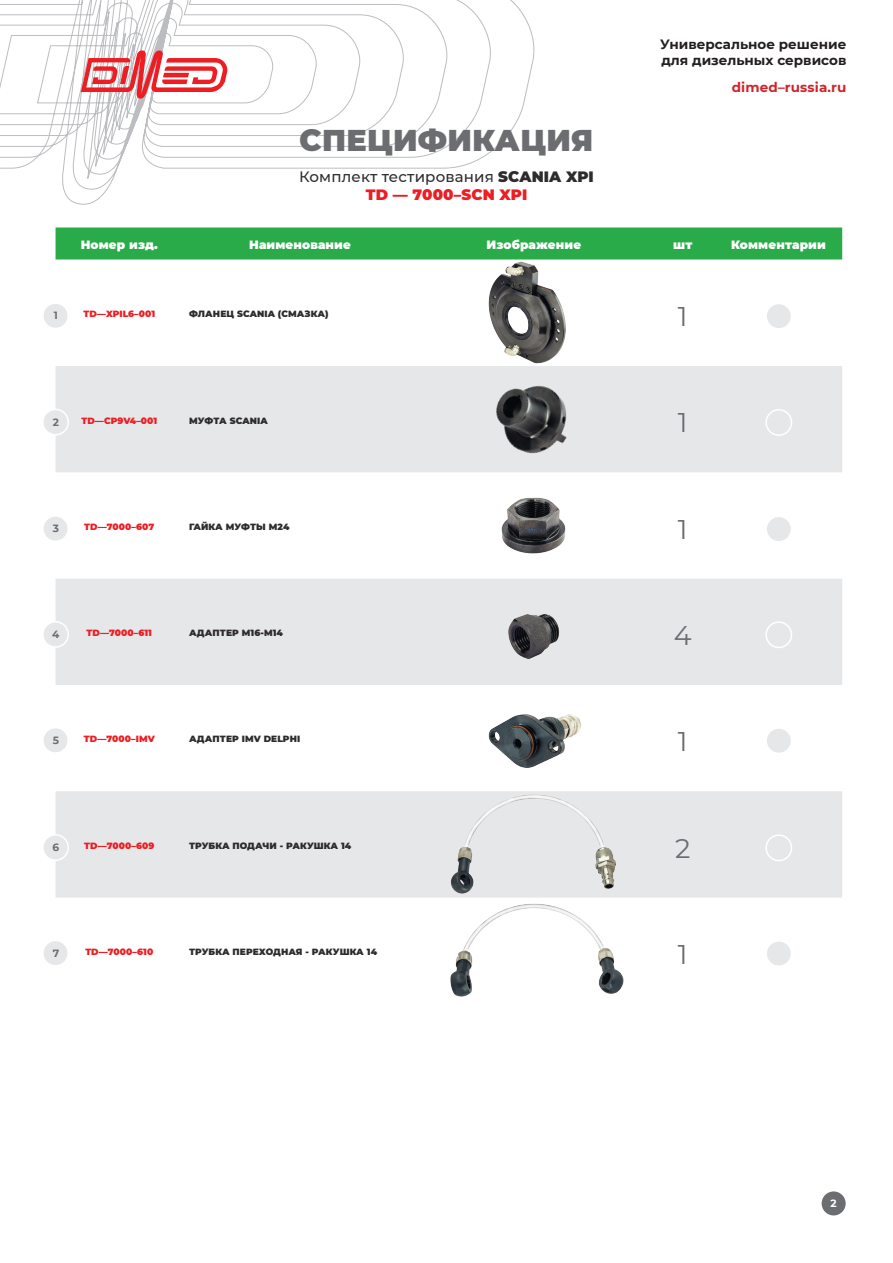
<style>
.page{position:relative;width:893px;height:1263px;background:#fff}
.page>*{position:absolute;margin:0;border:0;box-sizing:border-box;transform-origin:0 0}
.t1{font:900 30px "Montserrat";letter-spacing:.01em;color:#6c6d70}
.t2{font:27px "Montserrat";color:#6c6d70}
.t3{font:500 15px/18px "Montserrat";letter-spacing:.01em;color:#2e2b2c;text-align:center}
.t4{font:700 13.5px/16.2px "Montserrat";color:#231f20}
.t5{font:700 13.5px "Montserrat";letter-spacing:.01em;color:#d1232a}
.t6{font:900 12px "Montserrat";letter-spacing:.01em;color:#fff}
.t7{font:700 10.5px "Montserrat";color:#6c6d70}
.t8{font:700 10.5px "Montserrat";color:#fff}
.t9{font:900 9px "Montserrat";letter-spacing:.01em;color:#2e2b2c}
.t10{font:900 9px "Montserrat";letter-spacing:.01em;color:#ee1d23}
.s1{font-weight:900}
.s2{font-weight:900;color:#ee1d23}
</style>
<div class="page">
<svg style="left:0;top:0;width:535px;height:204px"></svg>
<svg style="left:81px;top:50px;width:147px;height:49px"></svg>
<div style="left:56px;top:227px;width:786px;height:33px;background:#29ab4a"></div>
<svg style="left:56px;top:366px;width:786px;height:531px;fill:#e6e7e9"></svg>
<div style="left:43px;top:303px;width:25px;height:25px;background:#e6e7e9;border-radius:50%"></div>
<div style="left:42px;top:302px;width:27px;height:27px;border:2px solid #fff;border-radius:50%"></div>
<div style="left:43px;top:409px;width:25px;height:26px;background:#e6e7e9;border-radius:50%"></div>
<div style="left:42px;top:409px;width:27px;height:26px;border:2px solid #fff;border-radius:50%"></div>
<div style="left:43px;top:516px;width:25px;height:25px;background:#e6e7e9;border-radius:50%"></div>
<div style="left:42px;top:515px;width:27px;height:27px;border:2px solid #fff;border-radius:50%"></div>
<div style="left:43px;top:622px;width:25px;height:25px;background:#e6e7e9;border-radius:50%"></div>
<div style="left:42px;top:621px;width:27px;height:27px;border:2px solid #fff;border-radius:50%"></div>
<div style="left:43px;top:728px;width:25px;height:25px;background:#e6e7e9;border-radius:50%"></div>
<div style="left:42px;top:727px;width:27px;height:27px;border:2px solid #fff;border-radius:50%"></div>
<div style="left:43px;top:835px;width:25px;height:25px;background:#e6e7e9;border-radius:50%"></div>
<div style="left:42px;top:834px;width:27px;height:27px;border:2px solid #fff;border-radius:50%"></div>
<div style="left:43px;top:940px;width:25px;height:26px;background:#e6e7e9;border-radius:50%"></div>
<div style="left:42px;top:940px;width:27px;height:26px;border:2px solid #fff;border-radius:50%"></div>
<div style="left:766px;top:410px;width:25px;height:25px;background:#e6e7e9;border-radius:50%"></div>
<div style="left:765px;top:409px;width:27px;height:27px;border:2px solid #fff;border-radius:50%"></div>
<div style="left:766px;top:303px;width:25px;height:26px;background:#e6e7e9;border-radius:50%"></div>
<div style="left:765px;top:303px;width:27px;height:27px;border:2px solid #fff;border-radius:50%"></div>
<div style="left:766px;top:516px;width:25px;height:26px;background:#e6e7e9;border-radius:50%"></div>
<div style="left:765px;top:516px;width:27px;height:26px;border:2px solid #fff;border-radius:50%"></div>
<div style="left:766px;top:728px;width:25px;height:25px;background:#e6e7e9;border-radius:50%"></div>
<div style="left:765px;top:727px;width:27px;height:27px;border:2px solid #fff;border-radius:50%"></div>
<div style="left:766px;top:941px;width:25px;height:25px;background:#e6e7e9;border-radius:50%"></div>
<div style="left:765px;top:940px;width:27px;height:27px;border:2px solid #fff;border-radius:50%"></div>
<div style="left:766px;top:622px;width:25px;height:25px;background:#e6e7e9;border-radius:50%"></div>
<div style="left:765px;top:621px;width:27px;height:27px;border:2px solid #fff;border-radius:50%"></div>
<div style="left:766px;top:835px;width:25px;height:25px;background:#e6e7e9;border-radius:50%"></div>
<div style="left:765px;top:834px;width:27px;height:27px;border:2px solid #fff;border-radius:50%"></div>
<div style="left:822px;top:1191px;width:24px;height:24px;background:#6c6d70;border-radius:50%"></div>
<img style="left:428px;top:741px;width:212px;height:213px;border-radius:106px">
<img style="left:421px;top:847px;width:226px;height:226px;border-radius:113px">
<img style="left:468px;top:366px;width:133px;height:119px">
<img style="left:471px;top:250px;width:126px;height:126px;border-radius:63px">
<img style="left:453px;top:651px;width:163px;height:163px;border-radius:81px">
<img style="left:495px;top:487px;width:78px;height:77px;border-radius:39px">
<img style="left:502px;top:603px;width:64px;height:63px;border-radius:32px">
<p class="t7" style="left:54px;top:308px;width:6px">1</p>
<p class="t1" style="left:300px;top:118px;width:295px">СПЕЦИФИКАЦИЯ</p>
<p class="t3" style="left:299px;top:167px;width:296px">Комплект тестирования <span class="s1">SCANIA XPI<br></span><span class="s2">TD — 7000–SCN XPI</span></p>
<h3 class="t4" style="left:660px;top:35px;width:188px">Универсальное решение для дизельных сервисов</h3>
<h3 class="t5" style="left:732px;top:77px;width:116px">dimed–russia.ru</h3>
<p class="t6" style="left:81px;top:236px;width:79px">Номер изд.</p>
<p class="t6" style="left:249px;top:236px;width:103px">Наименование</p>
<p class="t6" style="left:487px;top:236px;width:96px">Изображение</p>
<p class="t6" style="left:673px;top:236px;width:21px">шт</p>
<p class="t6" style="left:731px;top:236px;width:96px">Комментарии</p>
<p class="t10" style="left:83px;top:307px;width:73px">TD—XPIL6–001</p>
<p class="t9" style="left:189px;top:307px;width:141px">ФЛАНЕЦ SCANIA (СМАЗКА)</p>
<p class="t2" style="left:678px;top:298px;width:11px">1</p>
<p class="t7" style="left:53px;top:414px;width:8px">2</p>
<p class="t10" style="left:81px;top:414px;width:77px">TD—CP9V4–001</p>
<p class="t9" style="left:189px;top:414px;width:80px">МУФТА SCANIA</p>
<p class="t2" style="left:678px;top:404px;width:11px">1</p>
<p class="t7" style="left:53px;top:521px;width:8px">3</p>
<p class="t10" style="left:84px;top:520px;width:72px">TD—7000–607</p>
<p class="t9" style="left:189px;top:520px;width:102px">ГАЙКА МУФТЫ M24</p>
<p class="t2" style="left:678px;top:510px;width:11px">1</p>
<p class="t7" style="left:52px;top:627px;width:9px">4</p>
<p class="t10" style="left:87px;top:626px;width:67px">TD—7000–611</p>
<p class="t9" style="left:189px;top:626px;width:95px">АДАПТЕР M16-M14</p>
<p class="t2" style="left:674px;top:617px;width:19px">4</p>
<p class="t7" style="left:53px;top:733px;width:8px">5</p>
<p class="t10" style="left:84px;top:732px;width:72px">TD—7000–IMV</p>
<p class="t9" style="left:189px;top:732px;width:113px">АДАПТЕР IMV DELPHI</p>
<p class="t2" style="left:678px;top:723px;width:11px">1</p>
<p class="t7" style="left:53px;top:840px;width:8px">6</p>
<p class="t10" style="left:84px;top:839px;width:72px">TD—7000–609</p>
<p class="t9" style="left:189px;top:839px;width:164px">ТРУБКА ПОДАЧИ - РАКУШКА 14</p>
<p class="t2" style="left:675px;top:829px;width:17px">2</p>
<p class="t7" style="left:53px;top:945px;width:8px">7</p>
<p class="t10" style="left:85px;top:945px;width:69px">TD—7000–610</p>
<p class="t9" style="left:189px;top:945px;width:189px">ТРУБКА ПЕРЕХОДНАЯ - РАКУШКА 14</p>
<p class="t2" style="left:678px;top:936px;width:11px">1</p>
<p class="t8" style="left:830px;top:1196px;width:8px">2</p>
</div>
